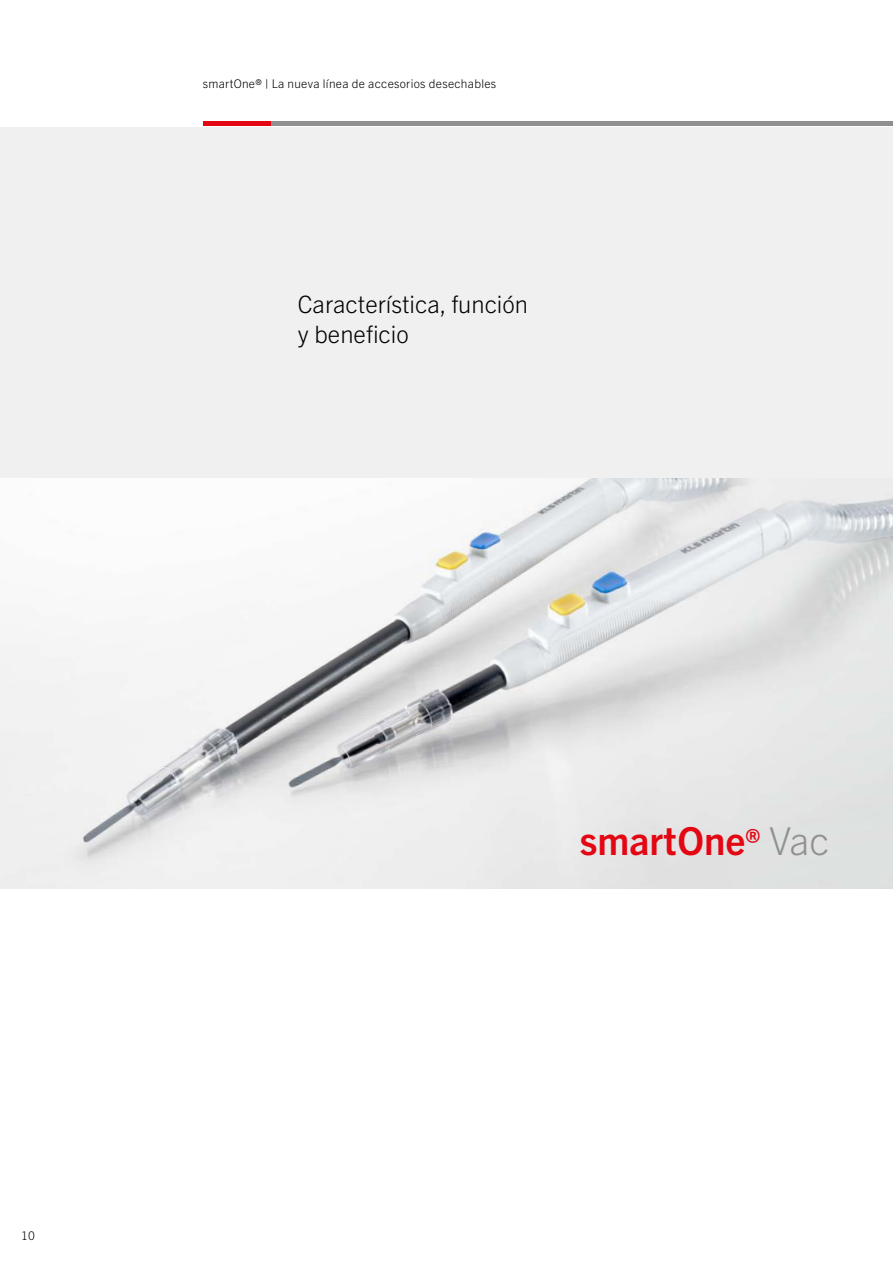
<style>
.page{position:relative;width:893px;height:1263px;background:#fff}
.page>*{position:absolute;margin:0;border:0;box-sizing:border-box;transform-origin:0 0}
.t1{font:700 38.55px "Trade Gothic Next LT Pro";color:#e30613}
.t2{font:300 24px/30px "Trade Gothic Next LT Pro";color:#000}
.t3{font:300 12px "Trade Gothic Next LT Pro";letter-spacing:.025em;color:#000}
.s1{font-size:28.95px}
.s2{font-weight:300;color:#909090}
</style>
<div class="page">
<div style="left:0;top:128px;width:893px;height:449px;background:#f0f0f0"></div>
<img style="left:0;top:479px;width:893px;height:410px">
<hr style="left:203px;top:121px;width:68px;height:4px;background:#e30613">
<hr style="left:271px;top:121px;width:622px;height:4px;background:#909090">
<p class="t3" style="left:203px;top:75px;width:295px">smartOne® | La nueva línea de accesorios desechables</p>
<h2 class="t2" style="left:298px;top:287px;width:232px">Característica, función y beneficio</h2>
<p class="t3" style="left:21px;top:1227px;width:15px">10</p>
<h1 class="t1" style="left:580px;top:814px;width:251px">smartOne<span class="s1">®</span> <span class="s2">Vac</span></h1>
</div>
